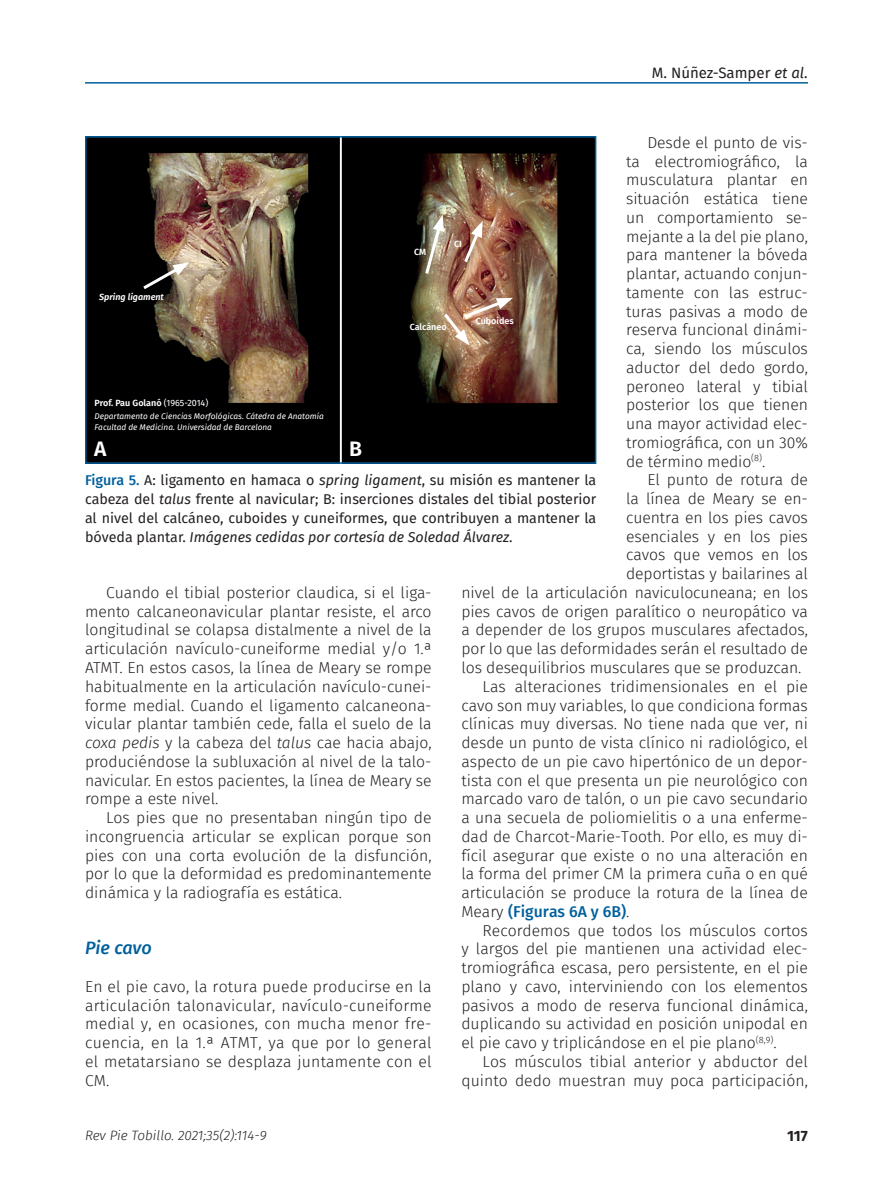
<style>
.page{position:relative;width:893px;height:1191px;background:#fff}
.page>*{position:absolute;margin:0;border:0;box-sizing:border-box;transform-origin:0 0}
.Letra_figura{font:600 21px "Fira Sans FS";color:#fff}
.Subladillo{font:italic 500 18px "Fira Sans FS";letter-spacing:-.005em;color:#00609d}
.Párrafo_general{font:300 15.75px/18.8px "Fira Sans FS";letter-spacing:-.005em;color:#231f20;text-align:justify}
.Primer_párrafo{font:300 15.75px/18.8px "Fira Sans FS";letter-spacing:.015em;color:#231f20;text-align:justify}
.t1{font:15px "Fira Sans FS";color:#231f20}
.t2{font:700 15px "Fira Sans FS";color:#231f20}
.Pie_de_foto{font:14.25px/18.8px "Fira Sans FS";color:#231f20;text-align:justify}
.t3{font:italic 300 13.5px "Fira Sans FS";color:#231f20}
.Letra_figura-2{font:600 9px "Fira Sans FS";color:#fff}
.Letra_figura-3{font:italic 600 9px "Fira Sans FS";color:#fff}
.Letra_figura-4{font:italic 8.25px "Fira Sans FS";color:#fff}
.s1{font-style:italic}
.s2{font-weight:500;color:#00609d}
.s3{font-weight:400}
</style>
<div class="page">
<hr style="left:85px;top:82px;width:723px;height:2px;background:#00609d">
<img style="left:88px;top:139px;width:505px;height:322px">
<div style="left:85px;top:136px;width:511px;height:328px;border:2px solid #00609d"></div>
<svg style="left:140px;top:262px;width:49px;height:30px"></svg>
<svg style="left:423px;top:215px;width:21px;height:62px"></svg>
<svg style="left:462px;top:221px;width:21px;height:45px"></svg>
<img style="left:441px;top:298px;width:72px;height:47px">
<p class="t1" style="left:652px;top:62px;width:158px">M. Núñez-Samper <span class="s1">et al.</span></p>
<p class="Párrafo_general" style="left:626px;top:133px;width:183px;text-indent:21px">Desde el punto de vis&shy;ta electromiográfico, la musculatura plantar en situación estática tiene un comportamiento se&shy;mejante a la del pie plano, para mantener la bóveda plantar, actuando conjun&shy;tamente con las estruc&shy;turas pasivas a modo de reserva funcional dinámi&shy;ca, siendo los músculos aductor del dedo gordo, peroneo lateral y tibial posterior los que tienen una mayor actividad elec&shy;tromiográfica, con un 30% de término medio<sup>(8)</sup>.</p>
<p class="Párrafo_general" style="left:647px;top:470px;width:162px">El punto de rotura de</p>
<p class="Párrafo_general" style="left:626px;top:489px;width:183px">la línea de Meary se en-</p>
<p class="Párrafo_general" style="left:626px;top:508px;width:183px">cuentra en los pies cavos</p>
<p class="Párrafo_general" style="left:626px;top:527px;width:183px">esenciales y en los pies</p>
<p class="Párrafo_general" style="left:626px;top:545px;width:183px">cavos que vemos en los</p>
<p class="Párrafo_general" style="left:626px;top:564px;width:183px">deportistas y bailarines al</p>
<p class="Párrafo_general" style="left:461px;top:583px;width:348px">nivel de la articulación naviculocuneana; en los</p>
<p class="Párrafo_general" style="left:461px;top:602px;width:348px">pies cavos de origen paralítico o neuropático va</p>
<p class="Párrafo_general" style="left:461px;top:620px;width:348px">a depender de los grupos musculares afectados,</p>
<p class="Párrafo_general" style="left:461px;top:639px;width:348px">por lo que las deformidades serán el resultado de</p>
<p class="Párrafo_general" style="left:461px;top:658px;width:342px">los desequilibrios musculares que se produzcan.</p>
<p class="Párrafo_general" style="left:461px;top:677px;width:348px;text-indent:21px">Las alteraciones tridimensionales en el pie cavo son muy variables, lo que condiciona formas clínicas muy diversas. No tiene nada que ver, ni desde un punto de vista clínico ni radiológico, el aspecto de un pie cavo hipertónico de un depor&shy;tista con el que presenta un pie neurológico con marcado varo de talón, o un pie cavo secundario a una secuela de poliomielitis o a una enferme&shy;dad de Charcot-Marie-Tooth. Por ello, es muy di&shy;fícil asegurar que existe o no una alteración en la forma del primer CM la primera cuña o en qué articulación se produce la rotura de la línea de Meary <span class="s2">(Figuras 6A y 6B)</span>.</p>
<p class="Párrafo_general" style="left:461px;top:920px;width:348px;text-indent:21px">Recordemos que todos los músculos cortos y largos del pie mantienen una actividad elec&shy;tromiográfica escasa, pero persistente, en el pie plano y cavo, interviniendo con los elementos pasivos a modo de reserva funcional dinámica, duplicando su actividad en posición unipodal en el pie cavo y triplicándose en el pie plano<sup>(8,9)</sup>.</p>
<p class="Párrafo_general" style="left:461px;top:1052px;width:348px;text-align:right">Los músculos tibial anterior y abductor del quinto dedo muestran muy poca participación,</p>
<p class="Letra_figura-2" style="left:454px;top:237px;width:9px">CI</p>
<p class="Letra_figura-2" style="left:414px;top:245px;width:14px">CM</p>
<p class="Letra_figura-3" style="left:99px;top:290px;width:66px">Spring ligament</p>
<p class="Letra_figura-2" style="left:476px;top:314px;width:39px">Cuboides</p>
<p class="Letra_figura-2" style="left:410px;top:320px;width:39px">Calcáneo</p>
<p class="Letra_figura-2" style="left:95px;top:396px;width:115px">Prof. Pau Golanó <span class="s3">(1965-2014)</span></p>
<p class="Letra_figura-4" style="left:95px;top:410px;width:231px">Departamento de Ciencias Morfológicas. Cátedra de Anatomía</p>
<p class="Letra_figura-4" style="left:95px;top:421px;width:179px">Facultad de Medicina. Universidad de Barcelona</p>
<p class="Letra_figura" style="left:94px;top:432px;width:14px">A</p>
<p class="Letra_figura" style="left:349px;top:432px;width:14px">B</p>
<p class="Pie_de_foto" style="left:85px;top:471px;width:513px"><span class="s2">Figura 5.</span> A: ligamento en hamaca o <span class="s1">spring ligament</span>, su misión es mantener la cabeza del <span class="s1">talus</span> frente al navicular; B: inserciones distales del tibial posterior al nivel del calcáneo, cuboides y cuneiformes, que contribuyen a mantener la bóveda plantar. <span class="s1">Imágenes cedidas por cortesía de Soledad Álvarez</span>.</p>
<p class="Párrafo_general" style="left:85px;top:583px;width:348px;text-indent:21px">Cuando el tibial posterior claudica, si el liga&shy;mento calcaneonavicular plantar resiste, el arco longitudinal se colapsa distalmente a nivel de la articulación navículo-cuneiforme medial y/o 1.ª ATMT. En estos casos, la línea de Meary se rompe habitualmente en la articulación navículo-cunei&shy;forme medial. Cuando el ligamento calcaneona&shy;vicular plantar también cede, falla el suelo de la <span class="s1">coxa pedis</span> y la cabeza del <span class="s1">talus</span> cae hacia abajo, produciéndose la subluxación al nivel de la talo&shy;navicular. En estos pacientes, la línea de Meary se rompe a este nivel.</p>
<p class="Párrafo_general" style="left:85px;top:808px;width:348px;text-indent:21px">Los pies que no presentaban ningún tipo de incongruencia articular se explican porque son pies con una corta evolución de la disfunción, por lo que la deformidad es predominantemente dinámica y la radiografía es estática.</p>
<p class="Subladillo" style="left:85px;top:934px;width:68px">Pie cavo</p>
<p class="Primer_párrafo" style="left:85px;top:977px;width:348px">En el pie cavo, la rotura puede producirse en la articulación talonavicular, navículo-cuneiforme medial y, en ocasiones, con mucha menor fre&shy;cuencia, en la 1.ª ATMT, ya que por lo general el metatarsiano se desplaza juntamente con el CM.</p>
<p class="t3" style="left:85px;top:1125px;width:183px">Rev Pie Tobillo. 2021;35(2):114-9</p>
<p class="t2" style="left:787px;top:1124px;width:22px">117</p>
</div>
